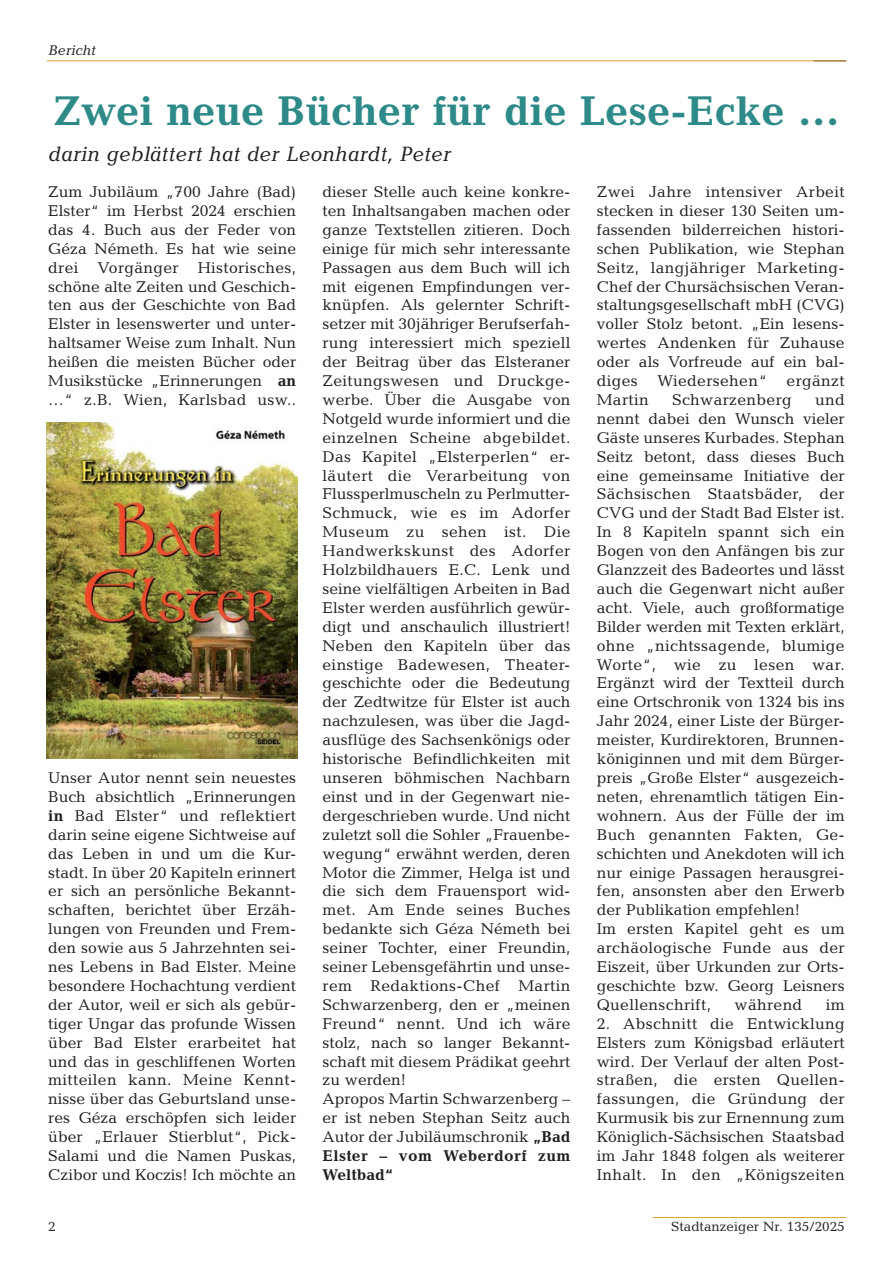
<style>
.page{position:relative;width:893px;height:1263px;background:#fff}
.page>*{position:absolute;margin:0;border:0;box-sizing:border-box;transform-origin:0 0}
.t1{font:700 42px "Candida";color:#2e8a88}
.t2{font:italic 21px "Candida";color:#231f20}
.t3{font:15.75px/18.9px "Candida";color:#231f20;text-align:justify}
.t4{font:15.75px "Candida";letter-spacing:.02em;color:#231f20}
.t5{font:italic 14.25px "Candida";color:#231f20}
.t6{font:13.5px "Candida";color:#231f20}
.s1{font-weight:700}
</style>
<div class="page">
<hr style="left:47px;top:60px;width:799px;height:1px;background:#dca032">
<hr style="left:653px;top:1217px;width:193px;height:1px;background:#dca032">
<img style="left:47px;top:422px;width:251px;height:336px">
<p class="t5" style="left:48px;top:45px;width:49px">Bericht</p>
<h1 class="t1" style="left:53px;top:97px;width:788px">Zwei neue Bücher für die Lese-Ecke …</h1>
<h2 class="t2" style="left:48px;top:147px;width:404px">darin geblättert hat der Leonhardt, Peter</h2>
<p class="t3" style="left:48px;top:184px;width:249px">Zum Jubiläum „700 Jahre (Bad)<br>Elster“ im Herbst 2024 erschien das 4. Buch aus der Feder von Géza Németh. Es hat wie seine drei Vorgänger Historisches, schöne alte Zeiten und Geschich&shy;ten aus der Geschichte von Bad Elster in lesenswerter und unter&shy;haltsamer Weise zum Inhalt. Nun heißen die meisten Bücher oder Musikstücke „Erinnerungen <span class="s1">an </span>…“ z.B. Wien, Karlsbad usw..</p>
<p class="t3" style="left:48px;top:770px;width:249px">Unser Autor nennt sein neuestes Buch absichtlich „Erinnerungen <span class="s1">in</span> Bad Elster“ und reflektiert darin seine eigene Sichtweise auf das Leben in und um die Kur&shy;stadt. In über 20 Kapiteln erinnert er sich an persönliche Bekannt&shy;schaften, berichtet über Erzäh&shy;lungen von Freunden und Frem&shy;den sowie aus 5 Jahrzehnten sei&shy;nes Lebens in Bad Elster. Meine besondere Hochachtung verdient der Autor, weil er sich als gebür&shy;tiger Ungar das profunde Wissen über Bad Elster erarbeitet hat und das in geschliffenen Worten mitteilen kann. Meine Kennt&shy;nisse über das Geburtsland unse&shy;res Géza erschöpfen sich leider über „Erlauer Stierblut“, Pick-Salami und die Namen Puskas, Czibor und Koczis! Ich möchte an</p>
<p class="t3" style="left:323px;top:184px;width:249px;text-align:left">dieser Stelle auch keine konkre&shy;ten Inhaltsangaben machen oder ganze Textstellen zitieren. Doch einige für mich sehr interessante<br>Passagen aus dem Buch will ich mit eigenen Empfindungen ver&shy;knüpfen. Als gelernter Schrift&shy;setzer mit 30jähriger Berufserfah&shy;rung interessiert mich speziell der Beitrag über das Elsteraner<br>Zeitungswesen und Druckge&shy;werbe. Über die Ausgabe von<br>Notgeld wurde informiert und die einzelnen Scheine abgebildet.<br>Das Kapitel „Elsterperlen“ er&shy;läutert die Verarbeitung von<br>Flussperlmuscheln zu Perlmutter-<br>Schmuck, wie es im Adorfer<br>Museum zu sehen ist. Die<br>Handwerkskunst des Adorfer<br>Holzbildhauers E.C. Lenk und seine vielfältigen Arbeiten in Bad<br>Elster werden ausführlich gewür&shy;digt und anschaulich illustriert!<br>Neben den Kapiteln über das einstige Badewesen, Theater&shy;geschichte oder die Bedeutung der Zedtwitze für Elster ist auch nachzulesen, was über die Jagd&shy;ausflüge des Sachsenkönigs oder historische Befindlichkeiten mit unseren böhmischen Nachbarn einst und in der Gegenwart nie&shy;dergeschrieben wurde. Und nicht zuletzt soll die Sohler „Frauenbe&shy;wegung“ erwähnt werden, deren<br>Motor die Zimmer, Helga ist und die sich dem Frauensport wid&shy;met. Am Ende seines Buches bedankte sich Géza Németh bei seiner Tochter, einer Freundin, seiner Lebensgefährtin und unse&shy;rem Redaktions-Chef Martin<br>Schwarzenberg, den er „meinen<br>Freund“ nennt. Und ich wäre stolz, nach so langer Bekannt&shy;schaft mit diesem Prädikat geehrt zu werden!<br>Apropos Martin Schwarzenberg – er ist neben Stephan Seitz auch<br>Autor der Jubiläumschronik <span class="s1">„Bad<br>Elster – vom Weberdorf zum<br>Weltbad“</span></p>
<p class="t3" style="left:597px;top:184px;width:249px">Zwei Jahre intensiver Arbeit stecken in dieser 130 Seiten um&shy;fassenden bilderreichen histori&shy;schen Publikation, wie Stephan Seitz, langjähriger Marketing-Chef der Chursächsischen Veran&shy;staltungsgesellschaft mbH (CVG) voller Stolz betont. „Ein lesens&shy;wertes Andenken für Zuhause oder als Vorfreude auf ein bal&shy;diges Wiedersehen“ ergänzt Martin</p>
<p class="t3" style="left:597px;top:392px;width:249px;text-align:left;text-indent:218px">und nennt dabei den Wunsch vieler<br>Gäste unseres Kurbades. Stephan<br>Seitz betont, dass dieses Buch eine gemeinsame Initiative der<br>Sächsischen Staatsbäder, der<br>CVG und der Stadt Bad Elster ist.<br>In 8 Kapiteln spannt sich ein<br>Bogen von den Anfängen bis zur<br>Glanzzeit des Badeortes und lässt auch die Gegenwart nicht außer acht. Viele, auch großformatige<br>Bilder werden mit Texten erklärt, ohne „nichtssagende, blumige<br>Worte“, wie zu lesen war.<br>Ergänzt wird der Textteil durch eine Ortschronik von 1324 bis ins<br>Jahr 2024, einer Liste der Bürger&shy;meister, Kurdirektoren, Brunnen&shy;königinnen und mit dem Bürger&shy;preis „Große Elster“ ausgezeich&shy;neten, ehrenamtlich tätigen Ein&shy;wohnern. Aus der Fülle der im<br>Buch genannten Fakten, Ge&shy;schichten und Anekdoten will ich nur einige Passagen herausgrei&shy;fen, ansonsten aber den Erwerb der Publikation empfehlen!<br>Im ersten Kapitel geht es um archäologische Funde aus der<br>Eiszeit, über Urkunden zur Orts&shy;geschichte bzw. Georg Leisners<br>Quellenschrift,</p>
<p class="t4" style="left:672px;top:394px;width:121px">Schwarzenberg</p>
<p class="t4" style="left:734px;top:999px;width:69px">während</p>
<p class="t3" style="left:826px;top:997px;width:20px">im</p>
<p class="t3" style="left:597px;top:1015px;width:249px">2. Abschnitt die Entwicklung Elsters zum Königsbad erläutert wird. Der Verlauf der alten Post&shy;straßen, die ersten Quellen&shy;fassungen, die Gründung der Kurmusik bis zur Ernennung zum Königlich-Sächsischen Staatsbad im Jahr 1848 folgen als weiterer Inhalt. In den „Königszeiten</p>
<p class="t6" style="left:48px;top:1222px;width:9px">2</p>
<p class="t6" style="left:671px;top:1222px;width:175px">Stadtanzeiger Nr. 135/2025</p>
</div>
